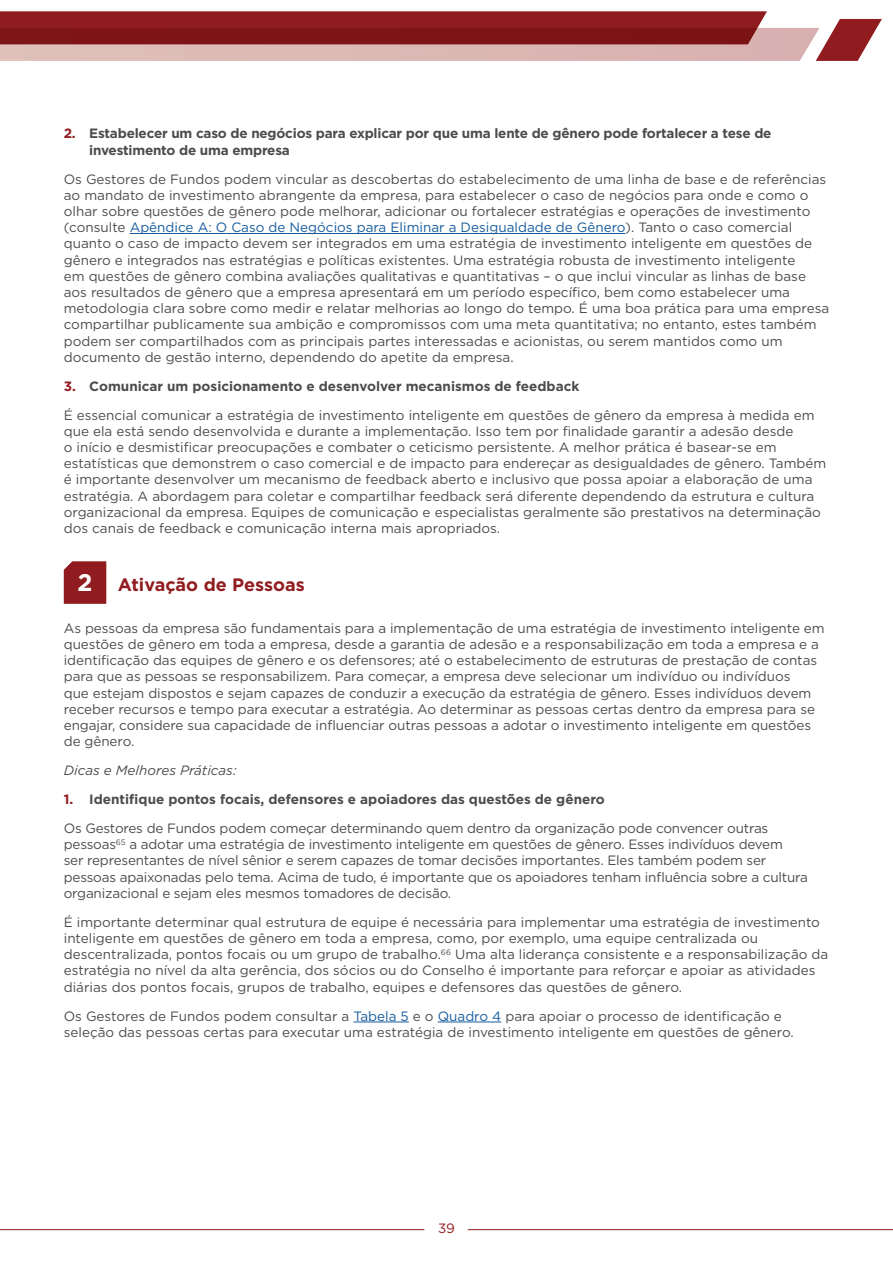
<style>
.page{position:relative;width:893px;height:1263px;background:#fff}
.page>*{position:absolute;margin:0;border:0;box-sizing:border-box;transform-origin:0 0}
.t1{font:700 18px "Gotham";color:#911c1f}
.t2{font:13.5px/16.2px "Gotham";color:#4b4c4d}
.t3{font:700 13.5px/16.2px "Gotham";letter-spacing:-.015em;color:#4b4c4d}
.t4{font:italic 13.5px "Gotham";color:#4b4c4d}
.t5{font:13.5px "Gotham";color:#911c1f}
.s1{color:#911c1f}
.s2{color:#175d9e}
.s3{font-weight:700;color:#911c1f}
.s4{font-weight:700}
.s5{font-size:24px;color:#fff}
</style>
<div class="page">
<hr style="left:0;top:1229px;width:893px;height:1px;background:#911c1f">
<svg style="left:0;top:11px;width:882px;height:50px;background:#aa5b5b"></svg>
<svg style="left:417px;top:1229px;width:58px;height:2px"></svg>
<hr style="left:130px;top:233px;width:495px;height:1px;background:#175d9e">
<hr style="left:353px;top:1022px;width:56px;height:1px;background:#175d9e">
<hr style="left:438px;top:1022px;width:63px;height:1px;background:#175d9e">
<div style="left:64px;top:561px;width:42px;height:43px;background:#911c1f"></div>
<p class="t3" style="left:89px;top:125px;width:684px;text-indent:-26px"><span class="s1">2.</span> Estabelecer um caso de negócios para explicar por que uma lente de gênero pode fortalecer a tese de investimento de uma empresa</p>
<p class="t2" style="left:64px;top:170px;width:767px">Os Gestores de Fundos podem vincular as descobertas do estabelecimento de uma linha de base e de referências ao mandato de investimento abrangente da empresa, para estabelecer o caso de negócios para onde e como o olhar sobre questões de gênero pode melhorar, adicionar ou fortalecer estratégias e operações de investimento (consulte <span class="s2">Apêndice A: O Caso de Negócios para Eliminar a Desigualdade de Gênero</span>). Tanto o caso comercial quanto o caso de impacto devem ser integrados em uma estratégia de investimento inteligente em questões de gênero e integrados nas estratégias e políticas existentes. Uma estratégia robusta de investimento inteligente<br>em questões de gênero combina avaliações qualitativas e quantitativas – o que inclui vincular as linhas de base aos resultados de gênero que a empresa apresentará em um período específico, bem como estabelecer uma metodologia clara sobre como medir e relatar melhorias ao longo do tempo. É uma boa prática para uma empresa compartilhar publicamente sua ambição e compromissos com uma meta quantitativa; no entanto, estes também podem ser compartilhados com as principais partes interessadas e acionistas, ou serem mantidos como um documento de gestão interno, dependendo do apetite da empresa.</p>
<p class="t2" style="left:64px;top:371px;width:752px;line-height:29px"><span class="s3">3.</span> <span class="s4">Comunicar um posicionamento e desenvolver mecanismos de feedback<br></span>É essencial comunicar a estratégia de investimento inteligente em questões de gênero da empresa à medida em</p>
<p class="t2" style="left:64px;top:423px;width:764px">que ela está sendo desenvolvida e durante a implementação. Isso tem por finalidade garantir a adesão desde<br>o início e desmistificar preocupações e combater o ceticismo persistente. A melhor prática é basear-se em estatísticas que demonstrem o caso comercial e de impacto para endereçar as desigualdades de gênero. Também é importante desenvolver um mecanismo de feedback aberto e inclusivo que possa apoiar a elaboração de uma estratégia. A abordagem para coletar e compartilhar feedback será diferente dependendo da estrutura e cultura organizacional da empresa. Equipes de comunicação e especialistas geralmente são prestativos na determinação dos canais de feedback e comunicação interna mais apropriados.</p>
<h1 class="t1" style="left:78px;top:573px;width:229px"><span class="s5">2</span> Ativação de Pessoas</h1>
<p class="t2" style="left:64px;top:620px;width:762px">As pessoas da empresa são fundamentais para a implementação de uma estratégia de investimento inteligente em questões de gênero em toda a empresa, desde a garantia de adesão e a responsabilização em toda a empresa e a identificação das equipes de gênero e os defensores; até o estabelecimento de estruturas de prestação de contas para que as pessoas se responsabilizem. Para começar, a empresa deve selecionar um indivíduo ou indivíduos<br>que estejam dispostos e sejam capazes de conduzir a execução da estratégia de gênero. Esses indivíduos devem receber recursos e tempo para executar a estratégia. Ao determinar as pessoas certas dentro da empresa para se engajar, considere sua capacidade de influenciar outras pessoas a adotar o investimento inteligente em questões de gênero.</p>
<p class="t4" style="left:64px;top:762px;width:174px">Dicas e Melhores Práticas:</p>
<p class="t2" style="left:64px;top:784px;width:706px;line-height:29px"><span class="s3">1.</span> <span class="s4">Identifique pontos focais, defensores e apoiadores das questões de gênero<br></span>Os Gestores de Fundos podem começar determinando quem dentro da organização pode convencer outras</p>
<p class="t2" style="left:64px;top:836px;width:746px">pessoas<sup>65</sup> a adotar uma estratégia de investimento inteligente em questões de gênero. Esses indivíduos devem<br>ser representantes de nível sênior e serem capazes de tomar decisões importantes. Eles também podem ser pessoas apaixonadas pelo tema. Acima de tudo, é importante que os apoiadores tenham influência sobre a cultura organizacional e sejam eles mesmos tomadores de decisão.</p>
<p class="t2" style="left:64px;top:914px;width:766px">É importante determinar qual estrutura de equipe é necessária para implementar uma estratégia de investimento inteligente em questões de gênero em toda a empresa, como, por exemplo, uma equipe centralizada ou descentralizada, pontos focais ou um grupo de trabalho.<sup>66</sup> Uma alta liderança consistente e a responsabilização da estratégia no nível da alta gerência, dos sócios ou do Conselho é importante para reforçar e apoiar as atividades diárias dos pontos focais, grupos de trabalho, equipes e defensores das questões de gênero.</p>
<p class="t2" style="left:64px;top:1007px;width:732px">Os Gestores de Fundos podem consultar a <span class="s2">Tabela 5</span> e o <span class="s2">Quadro 4</span> para apoiar o processo de identificação e seleção das pessoas certas para executar uma estratégia de investimento inteligente em questões de gênero.</p>
<p class="t5" style="left:438px;top:1220px;width:18px">39</p>
</div>
